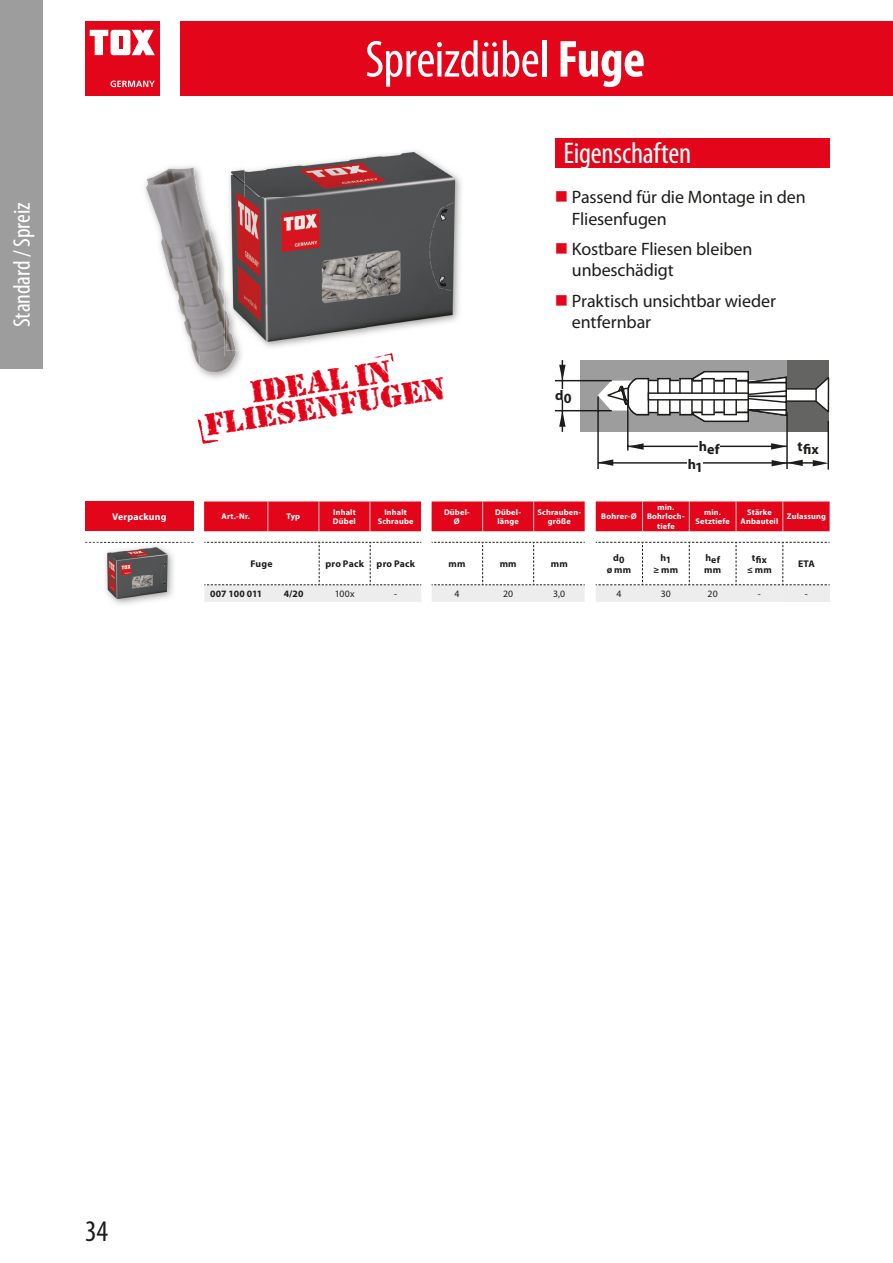
<style>
.page{position:relative;width:893px;height:1263px;background:#fff}
.page>*{position:absolute;margin:0;border:0;box-sizing:border-box;transform-origin:0 0}
.t1{font:condensed 52.5px "Myriad Pro";letter-spacing:-.01em;color:#fff}
.t2{font:32.85px "Rubber Stamp Let Plain";color:#e3061b}
.t3{font:condensed 30px "Myriad Pro";letter-spacing:-.005em;color:#fff}
.t4{font:condensed 30px "Myriad Pro";color:#1d1d1b}
.t5{font:condensed 24px "Myriad Pro";letter-spacing:-.005em;color:#fff}
.t6{font:18px/21.6px "Myriad Pro";letter-spacing:-.005em;color:#1d1d1b}
.t7{font:700 14.1px "Myriad Pro";letter-spacing:.01em;color:#1d1d1b}
.t8{font:700 9.75px/10.9px "Myriad Pro";letter-spacing:.02em;color:#1d1d1b;text-align:center}
.t9{font:9.75px "Myriad Pro";letter-spacing:.005em;color:#1d1d1b}
.t10{font:700 9.75px "Myriad Pro";letter-spacing:.02em;color:#fff}
.t11{font:700 9.75px "Myriad Pro";letter-spacing:-.005em;color:#1d1d1b}
.t12{font:700 8.25px/9.9px "Myriad Pro";letter-spacing:.025em;color:#fff;text-align:center}
.s1{font-weight:700}
.s2{color:#e3061b}
</style>
<div class="page">
<div style="left:0;top:0;width:43px;height:369px;background:#9d9d9d"></div>
<div style="left:181px;top:21px;width:712px;height:75px;background:#e3061b"></div>
<div style="left:85px;top:21px;width:74px;height:75px;background:#e3061b"></div>
<svg style="left:90px;top:30px;width:18px;height:25px"></svg>
<div style="left:111px;top:30px;width:19px;height:25px;background:#fff;border-radius:3px"></div>
<svg style="left:119px;top:36px;width:3px;height:13px"></svg>
<svg style="left:132px;top:30px;width:23px;height:25px"></svg>
<svg style="left:111px;top:81px;width:44px;height:6px"></svg>
<svg style="left:85px;top:542px;width:108px;height:1px"></svg>
<svg style="left:204px;top:542px;width:217px;height:60px"></svg>
<svg style="left:432px;top:542px;width:153px;height:60px"></svg>
<svg style="left:596px;top:542px;width:234px;height:60px"></svg>
<img style="left:100px;top:541px;width:79px;height:2px">
<img style="left:100px;top:542px;width:78px;height:1px">
<img style="left:105px;top:546px;width:69px;height:59px">
<div style="left:204px;top:501px;width:217px;height:30px;background:#e3061b"></div>
<hr style="left:267px;top:501px;width:1px;height:30px;background:#c7c7c6">
<hr style="left:319px;top:501px;width:1px;height:30px;background:#c7c7c6">
<hr style="left:370px;top:501px;width:1px;height:30px;background:#c7c7c6">
<div style="left:596px;top:501px;width:234px;height:30px;background:#e3061b"></div>
<hr style="left:642px;top:501px;width:1px;height:30px;background:#c7c7c6">
<hr style="left:689px;top:501px;width:1px;height:30px;background:#c7c7c6">
<hr style="left:736px;top:501px;width:1px;height:30px;background:#c7c7c6">
<hr style="left:782px;top:501px;width:1px;height:30px;background:#c7c7c6">
<div style="left:432px;top:501px;width:153px;height:30px;background:#e3061b"></div>
<hr style="left:482px;top:501px;width:1px;height:30px;background:#c7c7c6">
<hr style="left:533px;top:501px;width:1px;height:30px;background:#c7c7c6">
<div style="left:85px;top:501px;width:108px;height:30px;background:#e3061b"></div>
<img style="left:146px;top:167px;width:78px;height:199px">
<div style="left:555px;top:138px;width:274px;height:30px;background:#e3061b"></div>
<img style="left:245px;top:198px;width:216px;height:150px">
<img style="left:224px;top:286px;width:18px;height:69px">
<img style="left:224px;top:300px;width:12px;height:55px">
<img style="left:245px;top:150px;width:216px;height:48px">
<img style="left:226px;top:168px;width:19px;height:182px">
<img style="left:226px;top:311px;width:10px;height:39px">
<div style="left:787px;top:360px;width:42px;height:72px;background:#646463"></div>
<div style="left:580px;top:360px;width:207px;height:72px;background:#9d9d9d"></div>
<hr style="left:597px;top:396px;width:2px;height:73px;background:#1d1d1b">
<hr style="left:786px;top:412px;width:2px;height:57px;background:#1d1d1b">
<hr style="left:555px;top:380px;width:57px;height:1px;background:#1d1d1b">
<hr style="left:555px;top:410px;width:57px;height:1px;background:#1d1d1b">
<hr style="left:627px;top:403px;width:1px;height:48px;background:#1d1d1b">
<hr style="left:827px;top:421px;width:2px;height:49px;background:#1d1d1b">
<hr style="left:562px;top:360px;width:1px;height:72px;background:#1d1d1b">
<hr style="left:628px;top:446px;width:158px;height:1px;background:#1d1d1b">
<hr style="left:598px;top:462px;width:219px;height:2px;background:#1d1d1b">
<svg style="left:628px;top:443px;width:16px;height:7px"></svg>
<svg style="left:597px;top:459px;width:16px;height:7px"></svg>
<svg style="left:559px;top:411px;width:7px;height:16px"></svg>
<svg style="left:559px;top:365px;width:7px;height:15px"></svg>
<svg style="left:771px;top:443px;width:16px;height:7px"></svg>
<svg style="left:772px;top:460px;width:31px;height:6px"></svg>
<svg style="left:813px;top:460px;width:15px;height:6px"></svg>
<svg style="left:598px;top:371px;width:232px;height:52px"></svg>
<div style="left:648px;top:393px;width:100px;height:7px;background:#fff"></div>
<div style="left:648px;top:392px;width:101px;height:8px;border:1px solid #1d1d1b"></div>
<div style="left:688px;top:459px;width:15px;height:10px;background:#fff"></div>
<div style="left:699px;top:440px;width:21px;height:11px;background:#fff"></div>
<div style="left:555px;top:389px;width:17px;height:11px;background:#fff"></div>
<img style="left:200px;top:356px;width:42px;height:23px">
<img style="left:200px;top:355px;width:35px;height:17px">
<svg style="left:224px;top:355px;width:18px;height:1px"></svg>
<svg style="left:198px;top:419px;width:20px;height:25px"></svg>
<svg style="left:375px;top:353px;width:19px;height:9px"></svg>
<h3 class="t5" style="left:7px;top:327px;width:126px;rotate:-90deg">Standard / Spreiz</h3>
<p class="t10" style="left:112px;top:510px;width:56px">Verpackung</p>
<h1 class="t1" style="left:365px;top:27px;width:281px">Spreizdübel <span class="s1">Fuge</span></h1>
<h2 class="t2" style="left:248px;top:373px;width:143px;rotate:-9deg">ideal in</h2>
<h2 class="t2" style="left:202px;top:407px;width:244px;rotate:-9deg">fliesenfugen</h2>
<h3 class="t3" style="left:563px;top:135px;width:129px">Eigenschaften</h3>
<h3 class="t6" style="left:572px;top:186px;width:235px;text-indent:-17px"><span class="s2">■</span> Passend für die Montage in den<br>Fliesenfugen</h3>
<h3 class="t6" style="left:572px;top:238px;width:182px;text-indent:-17px"><span class="s2">■</span> Kostbare Fliesen bleiben unbeschädigt</h3>
<h3 class="t6" style="left:572px;top:289px;width:205px;text-indent:-17px"><span class="s2">■</span> Praktisch unsichtbar wieder entfernbar</h3>
<h3 class="t7" style="left:555px;top:387px;width:18px">d0</h3>
<h3 class="t7" style="left:699px;top:440px;width:22px">hef</h3>
<h3 class="t7" style="left:798px;top:440px;width:23px">tfix</h3>
<h3 class="t7" style="left:688px;top:457px;width:17px">h1</h3>
<p class="t12" style="left:222px;top:511px;width:30px">Art.-Nr.</p>
<p class="t12" style="left:287px;top:511px;width:15px">Typ</p>
<p class="t12" style="left:333px;top:506px;width:24px;text-align:left">Inhalt<br>Dübel</p>
<p class="t12" style="left:378px;top:506px;width:37px">Inhalt<br>Schraube</p>
<p class="t12" style="left:601px;top:511px;width:37px">Bohrer-Ø</p>
<p class="t12" style="left:647px;top:502px;width:39px">min.<br>Bohrloch&shy;tiefe</p>
<p class="t12" style="left:696px;top:506px;width:36px">min.<br>Setztiefe</p>
<p class="t12" style="left:741px;top:506px;width:39px">Stärke<br>Anbauteil</p>
<p class="t12" style="left:787px;top:511px;width:41px">Zulassung</p>
<p class="t12" style="left:444px;top:506px;width:27px">Dübel-<br>Ø</p>
<p class="t12" style="left:495px;top:506px;width:27px;text-align:left">Dübel&shy;länge</p>
<p class="t12" style="left:537px;top:506px;width:45px">Schrauben&shy;größe</p>
<p class="t8" style="left:251px;top:558px;width:24px">Fuge</p>
<p class="t8" style="left:325px;top:558px;width:40px">pro Pack</p>
<p class="t8" style="left:377px;top:558px;width:40px">pro Pack</p>
<p class="t11" style="left:210px;top:587px;width:54px">007 100 011</p>
<p class="t8" style="left:284px;top:588px;width:21px">4/20</p>
<p class="t9" style="left:335px;top:588px;width:21px">100x</p>
<p class="t9" style="left:394px;top:588px;width:4px">-</p>
<p class="t8" style="left:448px;top:558px;width:18px">mm</p>
<p class="t8" style="left:500px;top:558px;width:18px">mm</p>
<p class="t8" style="left:551px;top:558px;width:18px">mm</p>
<p class="t9" style="left:455px;top:588px;width:7px">4</p>
<p class="t9" style="left:503px;top:588px;width:12px">20</p>
<p class="t9" style="left:553px;top:588px;width:14px">3,0</p>
<p class="t8" style="left:607px;top:553px;width:26px">d0<br>ø mm</p>
<p class="t8" style="left:653px;top:553px;width:26px">h1<br>≥ mm</p>
<p class="t8" style="left:704px;top:554px;width:18px;line-height:10.2px;text-align:left">hef mm</p>
<p class="t8" style="left:747px;top:554px;width:26px;line-height:10.2px">tfix<br>≤ mm</p>
<p class="t8" style="left:798px;top:558px;width:18px">ETA</p>
<p class="t9" style="left:617px;top:588px;width:7px">4</p>
<p class="t9" style="left:661px;top:588px;width:12px">30</p>
<p class="t9" style="left:708px;top:588px;width:12px">20</p>
<p class="t9" style="left:758px;top:588px;width:4px">-</p>
<p class="t9" style="left:805px;top:588px;width:4px">-</p>
<h3 class="t4" style="left:85px;top:1213px;width:24px">34</h3>
</div>
